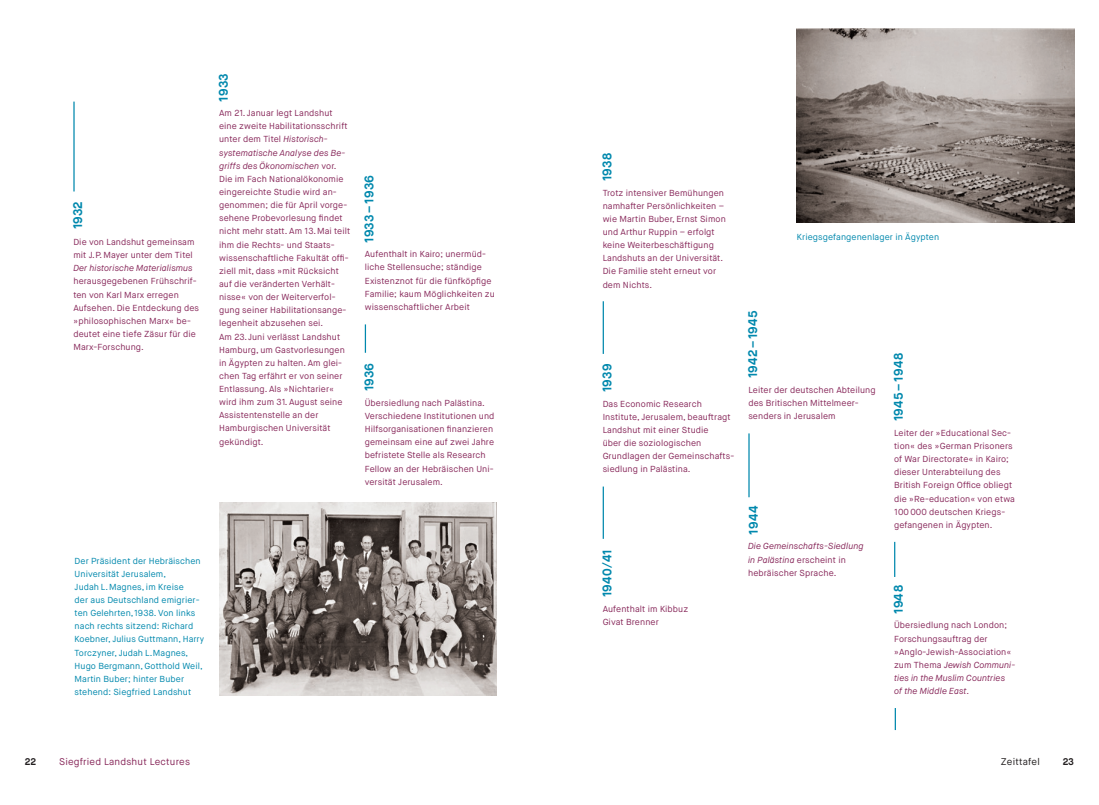
<style>
.page{position:relative;width:1099px;height:805px;background:#fff}
.page>*{position:absolute;margin:0;border:0;box-sizing:border-box;transform-origin:0 0}
.t1{font:700 12.5px "Maison Neue";letter-spacing:.035em;color:#0088ad}
.t2{font:9.75px "Maison Neue";letter-spacing:.02em;color:#88295b}
.t3{font:9.75px "Maison Neue";letter-spacing:.02em;color:#231f20}
.t4{font:700 9.75px "Maison Neue";color:#231f20}
.t5{font:8.75px/13.1px "Maison Neue";letter-spacing:.01em;color:#88295b}
.t6{font:8.75px/13.1px "Maison Neue";letter-spacing:.01em;color:#0088ad}
.t7{font:italic 8.75px/13.1px "Maison Neue";letter-spacing:.01em;color:#88295b}
.s1{font-style:italic}
.s2{font-style:normal}
</style>
<div class="page">
<img style="left:219px;top:502px;width:277px;height:192px">
<svg style="left:365px;top:324px;width:1px;height:28px"></svg>
<hr style="left:602px;top:301px;width:2px;height:53px;background:#0088ad">
<img style="left:797px;top:28px;width:277px;height:194px">
<hr style="left:748px;top:433px;width:1px;height:64px;background:#0088ad">
<hr style="left:894px;top:541px;width:1px;height:35px;background:#0088ad">
<hr style="left:602px;top:486px;width:2px;height:52px;background:#0088ad">
<hr style="left:73px;top:102px;width:2px;height:89px;background:#0088ad">
<svg style="left:894px;top:708px;width:1px;height:21px"></svg>
<h1 class="t1" style="left:70px;top:229px;width:30px;rotate:-90deg">1932</h1>
<p class="t5" style="left:73px;top:235px;width:123px">Die von Landshut gemeinsam mit J.P. Mayer unter dem Titel</p>
<p class="t7" style="left:73px;top:262px;width:121px">Der historische Materialismus</p>
<p class="t5" style="left:73px;top:275px;width:127px">herausgegebenen Frühschrif&shy;ten von Karl Marx erregen -Aufsehen. Die Entdeckung des »philosophischen Marx« be&shy;deutet eine tiefe Zäsur für die<br>Marx-Forschung.</p>
<h1 class="t1" style="left:216px;top:102px;width:30px;rotate:-90deg">1933</h1>
<p class="t5" style="left:219px;top:107px;width:133px">Am 21. Januar legt Landshut eine zweite Habilitationsschrift unter dem Titel <span class="s1">Historisch-- systematische Analyse des Be&shy;griffs des Ökonomischen</span> vor.<br>Die im Fach Nationalökonomie eingereichte Studie wird an&shy;genommen; die für April vorge&shy;sehene Probevorlesung findet nicht mehr statt. Am 13. Mai teilt ihm die Rechts- und Staats&shy;wissenschaftliche Fakultät offi&shy;ziell mit, dass »mit Rücksicht auf die veränderten Verhält&shy;nisse« von der Weiterverfol&shy;gung seiner Habilitationsange&shy;legenheit abzusehen sei.<br>Am 23. Juni verlässt Landshut<br>Hamburg, um Gastvorlesungen in Ägypten zu halten. Am glei&shy;chen Tag erfährt er von seiner<br>Entlassung. Als »N ichtarier« wird ihm zum 31. August seine<br>Assistentenstelle an der<br>Hamburgischen Universität gekündigt.</p>
<h1 class="t1" style="left:361px;top:243px;width:69px;rotate:-90deg">1933– 1936</h1>
<p class="t5" style="left:365px;top:248px;width:131px">Aufenthalt in Kairo; unermüd&shy;liche Stellensuche; ständige<br>Existenznot für die fünfköpfige<br>Familie; kaum Möglichkeiten zu wissenschaftlicher Arbeit</p>
<h1 class="t1" style="left:361px;top:391px;width:30px;rotate:-90deg">1936</h1>
<p class="t5" style="left:365px;top:396px;width:131px">Übersiedlung nach Palästina.<br>Verschiedene I nstitutionen und<br>Hilfsorganisationen finanzieren gemeinsam eine auf zwei Jahre befristete Stelle als Research<br>Fellow an der Hebräischen Uni&shy;versität Jerusalem.</p>
<p class="t6" style="left:75px;top:554px;width:131px">Der Präsident der Hebräischen<br>Universität Jerusalem,<br>Judah L.Magnes, im Kreise<br>der aus Deutschland emigrier&shy;ten Gelehrten, 1938. Von links nach rechts sitzend: Richard<br>Koebner, Julius Guttmann, Harry<br>Torczyner, Judah L.Magnes,<br>Hugo Bergmann, Gotthold Weil,<br>Martin Buber; hinter Buber stehend: Siegfried Landshut</p>
<h1 class="t1" style="left:599px;top:181px;width:30px;rotate:-90deg">1938</h1>
<p class="t5" style="left:602px;top:186px;width:125px">Trotz intensiver -Bemühungen namhafter Persönlichkeiten – wie Martin Buber, Ernst Simon und Arthur Ruppin – erfolgt keine Weiterbeschäftigung<br>Landshuts an der Universität.<br>Die Familie steht erneut vor dem N ichts.</p>
<h1 class="t1" style="left:599px;top:392px;width:30px;rotate:-90deg">1939</h1>
<p class="t5" style="left:602px;top:397px;width:132px">Das Economic Research<br>-I nstitute, Jerusalem, beauftragt<br>Landshut mit einer Studie<br>über die soziologischen<br>Grundlagen der Gemeinschafts&shy;siedlung in Palästina.</p>
<h1 class="t1" style="left:599px;top:597px;width:50px;rotate:-90deg">1940/41</h1>
<p class="t5" style="left:602px;top:602px;width:87px">Aufenthalt im Kibbuz<br>Givat Brenner</p>
<p class="t6" style="left:797px;top:230px;width:144px">Kriegsgefangenenlager in Ägypten</p>
<h1 class="t1" style="left:745px;top:378px;width:69px;rotate:-90deg">1942–1945</h1>
<p class="t5" style="left:748px;top:383px;width:129px">Leiter der deutschen -Abteilung des Britischen Mittelmeer&shy;senders in Jerusalem</p>
<h1 class="t1" style="left:745px;top:534px;width:30px;rotate:-90deg">1944</h1>
<p class="t7" style="left:748px;top:539px;width:117px">Die Gemeinschafts-Siedlung in Palästina <span class="s2">erscheint in hebräischer Sprache.</span></p>
<h1 class="t1" style="left:890px;top:421px;width:69px;rotate:-90deg">1945– 1948</h1>
<p class="t5" style="left:894px;top:426px;width:122px">Leiter der »Educational Sec&shy;tion« des »German Prisoners of War Directorate« in Kairo; dieser Unterabteilung des -British Foreign Office obliegt die »Re-education« von etwa<br>100000 deutschen Kriegs&shy;gefangenen in Ägypten.</p>
<h1 class="t1" style="left:890px;top:613px;width:30px;rotate:-90deg">1948</h1>
<p class="t5" style="left:894px;top:618px;width:123px">Übersiedlung nach -London;<br>Forschungsauftrag der »Anglo-Jewish-Association« zum Thema <span class="s1">Jewish Communi&shy;ties in the Muslim Countries<br>of the Middle East.</span></p>
<p class="t4" style="left:25px;top:755px;width:13px">22</p>
<p class="t2" style="left:59px;top:755px;width:132px">Siegfried Landshut Lectures</p>
<p class="t3" style="left:1000px;top:755px;width:40px">Zeittafel</p>
<p class="t4" style="left:1062px;top:755px;width:13px">23</p>
</div>
